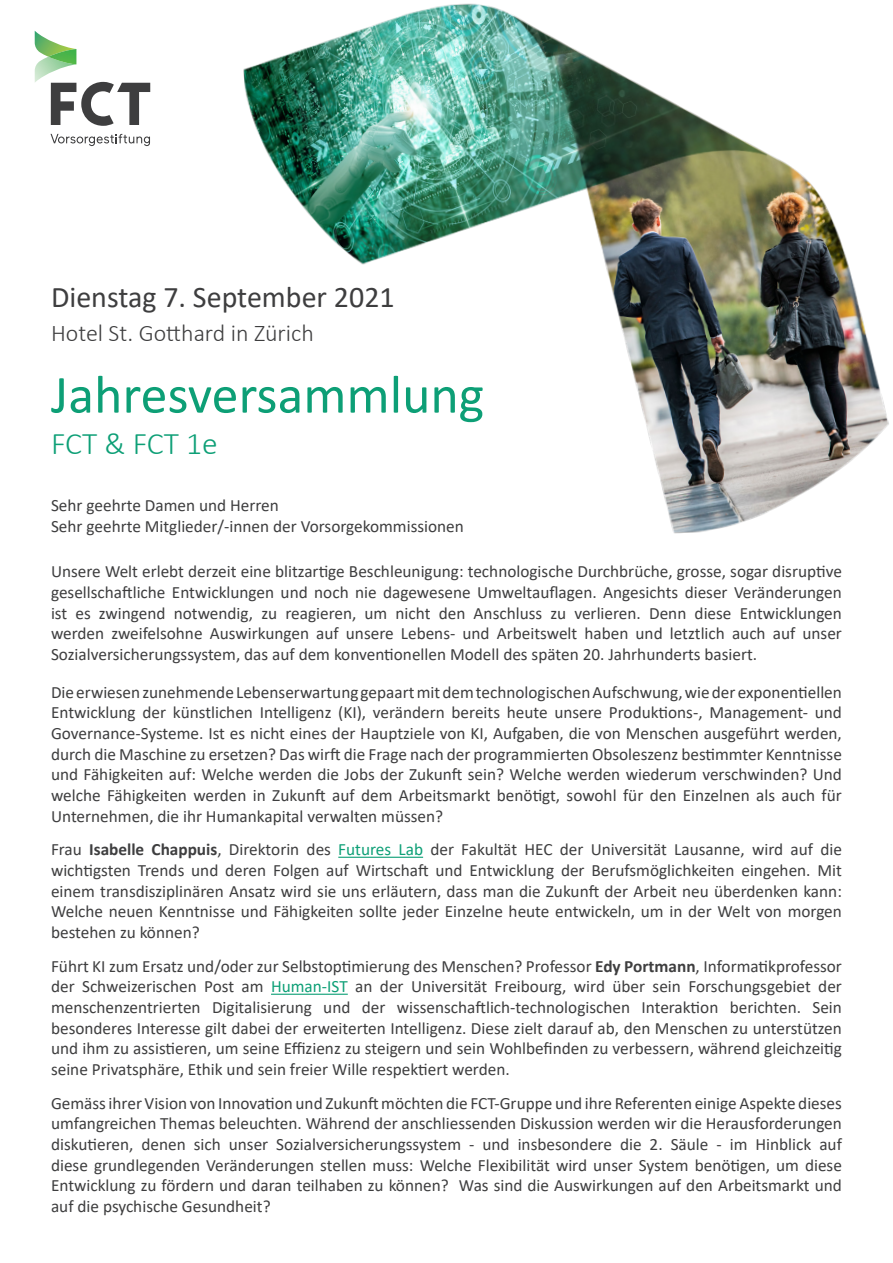
<style>
.page{position:relative;width:893px;height:1263px;background:#fff}
.page>*{position:absolute;margin:0;border:0;box-sizing:border-box;transform-origin:0 0}
.t1{font:54px "Calibri";color:#0d9f76}
.t2{font:300 31.5px "Calibri";color:#0d9f76}
.t3{font:30px "Calibri";color:#3e3e3f}
.t4{font:300 24px "Calibri";color:#3e3e3f}
.t5{font:17.25px/20.7px "Calibri";color:#3e3e3f;text-align:justify}
.s1{font-weight:700}
.s2{color:#0d9f76}
</style>
<div class="page">
<img style="left:243px;top:3px;width:646px;height:531px">
<svg style="left:51px;top:134px;width:99px;height:12px"></svg>
<svg style="left:35px;top:31px;width:115px;height:95px"></svg>
<hr style="left:338px;top:857px;width:85px;height:1px;background:#0d9f76">
<hr style="left:271px;top:994px;width:77px;height:1px;background:#0d9f76">
<p class="t3" style="left:51px;top:276px;width:345px">Dienstag 7. September 2021</p>
<p class="t4" style="left:51px;top:318px;width:264px">Hotel St. Gotthard in Zürich</p>
<p class="t1" style="left:51px;top:357px;width:435px">Jahresversammlung</p>
<p class="t2" style="left:51px;top:424px;width:168px">FCT &amp; FCT 1e</p>
<p class="t5" style="left:51px;top:495px;width:229px">Sehr geehrte Damen und Herren</p>
<p class="t5" style="left:51px;top:515px;width:414px">Sehr geehrte Mitglieder/-innen der Vorsorgekommissionen</p>
<p class="t5" style="left:51px;top:561px;width:792px">Unsere Welt erlebt derzeit eine blitzartige Beschleunigung: technologische Durchbrüche, grosse, sogar disruptive gesellschaftliche Entwicklungen und noch nie dagewesene Umweltauflagen. Angesichts dieser Veränderungen ist es zwingend notwendig, zu reagieren, um nicht den Anschluss zu verlieren. Denn diese Entwicklungen werden zweifelsohne Auswirkungen auf unsere Lebens- und Arbeitswelt haben und letztlich auch auf unser Sozialversicherungssystem, das auf dem konventionellen Modell des späten 20. Jahrhunderts basiert.</p>
<p class="t5" style="left:51px;top:681px;width:792px">Die erwiesen zunehmende Lebenserwartung gepaart mit dem technologischen Aufschwung, wie der exponentiellen Entwicklung der künstlichen Intelligenz (KI), verändern bereits heute unsere Produktions-, Management- und Governance-Systeme. Ist es nicht eines der Hauptziele von KI, Aufgaben, die von Menschen ausgeführt werden, durch die Maschine zu ersetzen? Das wirft die Frage nach der programmierten Obsoleszenz bestimmter Kenntnisse und Fähigkeiten auf: Welche werden die Jobs der Zukunft sein? Welche werden wiederum verschwinden? Und welche Fähigkeiten werden in Zukunft auf dem Arbeitsmarkt benötigt, sowohl für den Einzelnen als auch für Unternehmen, die ihr Humankapital verwalten müssen?</p>
<p class="t5" style="left:51px;top:839px;width:792px">Frau <span class="s1">Isabelle Chappuis</span>, Direktorin des <span class="s2">Futures Lab</span> der Fakultät HEC der Universität Lausanne, wird auf die wichtigsten Trends und deren Folgen auf Wirtschaft und Entwicklung der Berufsmöglichkeiten eingehen. Mit einem transdisziplinären Ansatz wird sie uns erläutern, dass man die Zukunft der Arbeit neu überdenken kann:<br>Welche neuen Kenntnisse und Fähigkeiten sollte jeder Einzelne heute entwickeln, um in der Welt von morgen bestehen zu können?</p>
<p class="t5" style="left:51px;top:955px;width:792px">Führt KI zum Ersatz und/oder zur Selbstoptimierung des Menschen? Professor <span class="s1">Edy Portmann</span>, Informatikprofessor der Schweizerischen Post am <span class="s2">Human-IST</span> an der Universität Freibourg, wird über sein Forschungsgebiet der menschenzentrierten Digitalisierung und der wissenschaftlich-technologischen Interaktion berichten. Sein besonderes Interesse gilt dabei der erweiterten Intelligenz. Diese zielt darauf ab, den Menschen zu unterstützen und ihm zu assistieren, um seine Effizienz zu steigern und sein Wohlbefinden zu verbessern, während gleichzeitig seine Privatsphäre, Ethik und sein freier Wille respektiert werden.</p>
<p class="t5" style="left:51px;top:1092px;width:792px">Gemäss ihrer Vision von Innovation und Zukunft möchten die FCT-Gruppe und ihre Referenten einige Aspekte dieses umfangreichen Themas beleuchten. Während der anschliessenden Diskussion werden wir die Herausforderungen diskutieren, denen sich unser Sozialversicherungssystem - und insbesondere die 2. Säule - im Hinblick auf diese grundlegenden Veränderungen stellen muss: Welche Flexibilität wird unser System benötigen, um diese Entwicklung zu fördern und daran teilhaben zu können? Was sind die Auswirkungen auf den Arbeitsmarkt und auf die psychische Gesundheit?</p>
</div>
